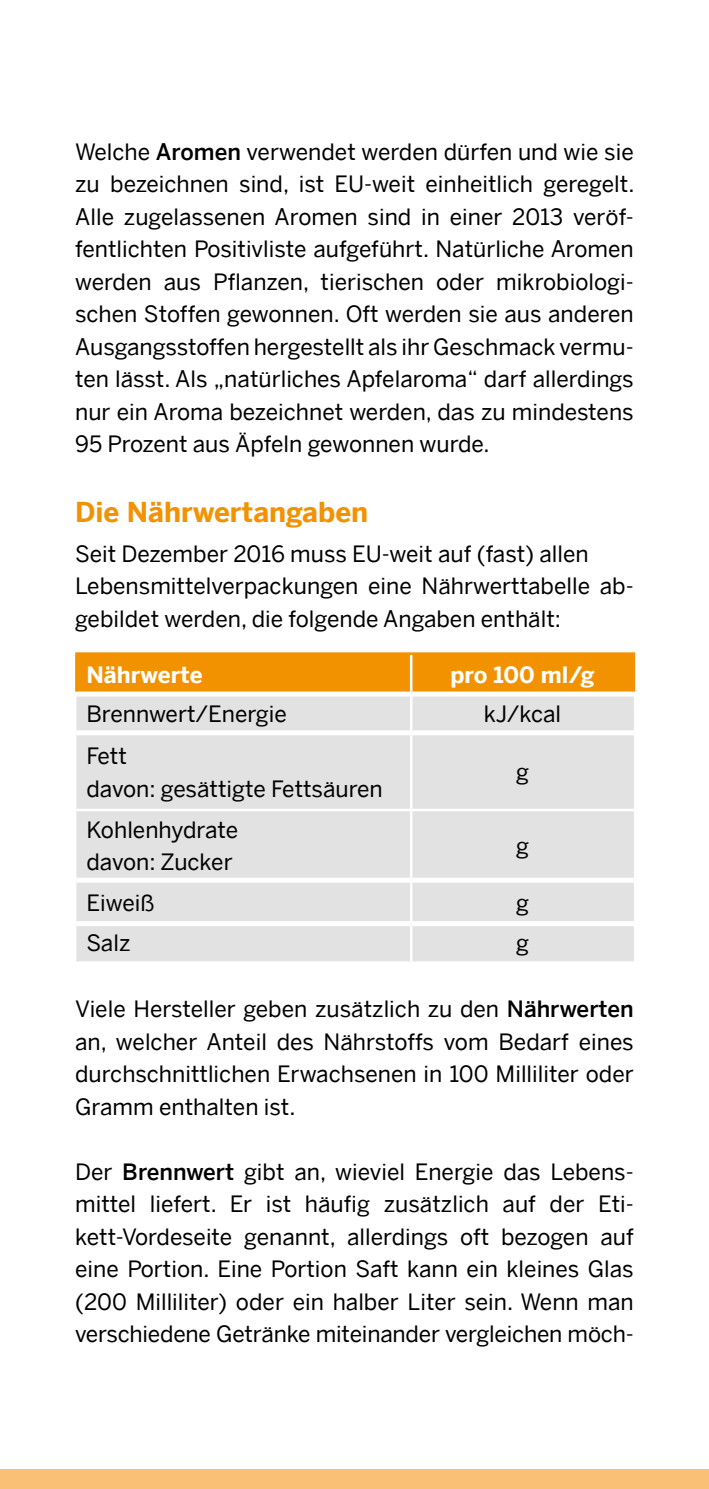
<style>
.page{position:relative;width:709px;height:1489px;background:#fff}
.page>*{position:absolute;margin:0;border:0;box-sizing:border-box;transform-origin:0 0}
.Zwischenüberschrift{font:700 27.5px "Benton Sans";color:#f39200}
.Fließtext_9pt{font:22.5px/32.5px "Benton Sans";color:#000;text-align:justify}
.Fließtext_9pt-2{font:700 22.5px "Benton Sans";color:#fffffd}
.Fließtext_9pt-3{font:700 22.5px "Benton Sans";color:#fff}
.s1{font-weight:500}
</style>
<div class="page">
<div style="left:0;top:1469px;width:709px;height:19px;background:#fac075"></div>
<div style="left:78px;top:654px;width:554px;height:37px;background:#f39200"></div>
<div style="left:76px;top:696px;width:558px;height:265px;background:#e2e2e2"></div>
<hr style="left:410px;top:654px;width:2px;height:37px;background:#fff">
<hr style="left:410px;top:696px;width:2px;height:34px;background:#fff">
<hr style="left:410px;top:735px;width:2px;height:73px;background:#fff">
<hr style="left:76px;top:808px;width:335px;height:3px;background:#fff">
<hr style="left:411px;top:808px;width:223px;height:3px;background:#fff">
<hr style="left:410px;top:811px;width:2px;height:66px;background:#fff">
<hr style="left:410px;top:882px;width:2px;height:39px;background:#fff">
<hr style="left:410px;top:926px;width:2px;height:35px;background:#fff">
<div style="left:76px;top:730px;width:335px;height:5px;background:#fff"></div>
<div style="left:411px;top:730px;width:223px;height:5px;background:#fff"></div>
<div style="left:76px;top:877px;width:335px;height:5px;background:#fff"></div>
<div style="left:411px;top:877px;width:223px;height:5px;background:#fff"></div>
<div style="left:76px;top:921px;width:335px;height:5px;background:#fff"></div>
<div style="left:411px;top:921px;width:223px;height:5px;background:#fff"></div>
<hr style="left:75px;top:652px;width:336px;height:2px;background:#f39200">
<hr style="left:75px;top:654px;width:3px;height:37px;background:#f39200">
<hr style="left:411px;top:652px;width:224px;height:2px;background:#f39200">
<hr style="left:632px;top:654px;width:3px;height:37px;background:#f39200">
<p class="Fließtext_9pt" style="left:75px;top:135px;width:561px">Welche <span class="s1">Aromen</span> verwendet werden dürfen und wie sie zu bezeichnen sind, ist EU-weit einheitlich geregelt.<br>Alle zugelassenen Aromen sind in einer 2013 veröf&shy;fentlichten Positivliste aufgeführt. Natürliche Aromen werden aus Pflanzen, tierischen oder mikrobiologi&shy;schen Stoffen gewonnen. Oft werden sie aus anderen Ausgangsstoffen hergestellt als ihr Geschmack vermu&shy;ten lässt. Als „natürliches Apfelaroma“ darf allerdings nur ein Aroma bezeichnet werden, das zu mindestens 95 Prozent aus Äpfeln gewonnen wurde.</p>
<h3 class="Zwischenüberschrift" style="left:75px;top:496px;width:294px">Die Nährwertangaben</h3>
<p class="Fließtext_9pt" style="left:75px;top:537px;width:515px">Seit Dezember 2016 muss EU-weit auf (fast) allen</p>
<p class="Fließtext_9pt" style="left:75px;top:569px;width:560px">Lebensmittelverpackungen eine Nährwerttabelle ab&shy;gebildet werden, die folgende Angaben enthält:</p>
<p class="Fließtext_9pt-3" style="left:86px;top:661px;width:118px">Nährwerte</p>
<p class="Fließtext_9pt-2" style="left:450px;top:661px;width:146px">pro 100 ml/g</p>
<p class="Fließtext_9pt" style="left:86px;top:697px;width:202px">Brennwert/Energie</p>
<p class="Fließtext_9pt" style="left:484px;top:697px;width:79px">kJ/kcal</p>
<p class="Fließtext_9pt" style="left:86px;top:739px;width:42px">Fett</p>
<p class="Fließtext_9pt" style="left:86px;top:771px;width:298px">davon: gesättigte Fettsäuren</p>
<p class="Fließtext_9pt" style="left:516px;top:755px;width:14px">g</p>
<p class="Fließtext_9pt" style="left:86px;top:813px;width:153px">Kohlenhydrate</p>
<p class="Fließtext_9pt" style="left:86px;top:845px;width:148px">davon: Zucker</p>
<p class="Fließtext_9pt" style="left:516px;top:829px;width:14px">g</p>
<p class="Fließtext_9pt" style="left:86px;top:886px;width:70px">Eiweiß</p>
<p class="Fließtext_9pt" style="left:516px;top:886px;width:14px">g</p>
<p class="Fließtext_9pt" style="left:86px;top:926px;width:46px">Salz</p>
<p class="Fließtext_9pt" style="left:516px;top:926px;width:14px">g</p>
<p class="Fließtext_9pt" style="left:75px;top:992px;width:560px">Viele Hersteller geben zusätzlich zu den <span class="s1">Nährwerten </span>an, welcher Anteil des Nährstoffs vom Bedarf eines durchschnittlichen Erwachsenen in 100 Milliliter oder Gramm enthalten ist.</p>
<p class="Fließtext_9pt" style="left:75px;top:1154px;width:560px">Der <span class="s1">Brennwert</span> gibt an, wieviel Energie das Lebens&shy;mittel liefert. Er ist häufig zusätzlich auf der Eti&shy;kett-Vordeseite genannt, allerdings oft bezogen auf eine Portion. Eine Portion Saft kann ein kleines Glas (200 Milliliter) oder ein halber Liter sein. Wenn man verschiedene Getränke miteinander vergleichen möch-</p>
</div>
